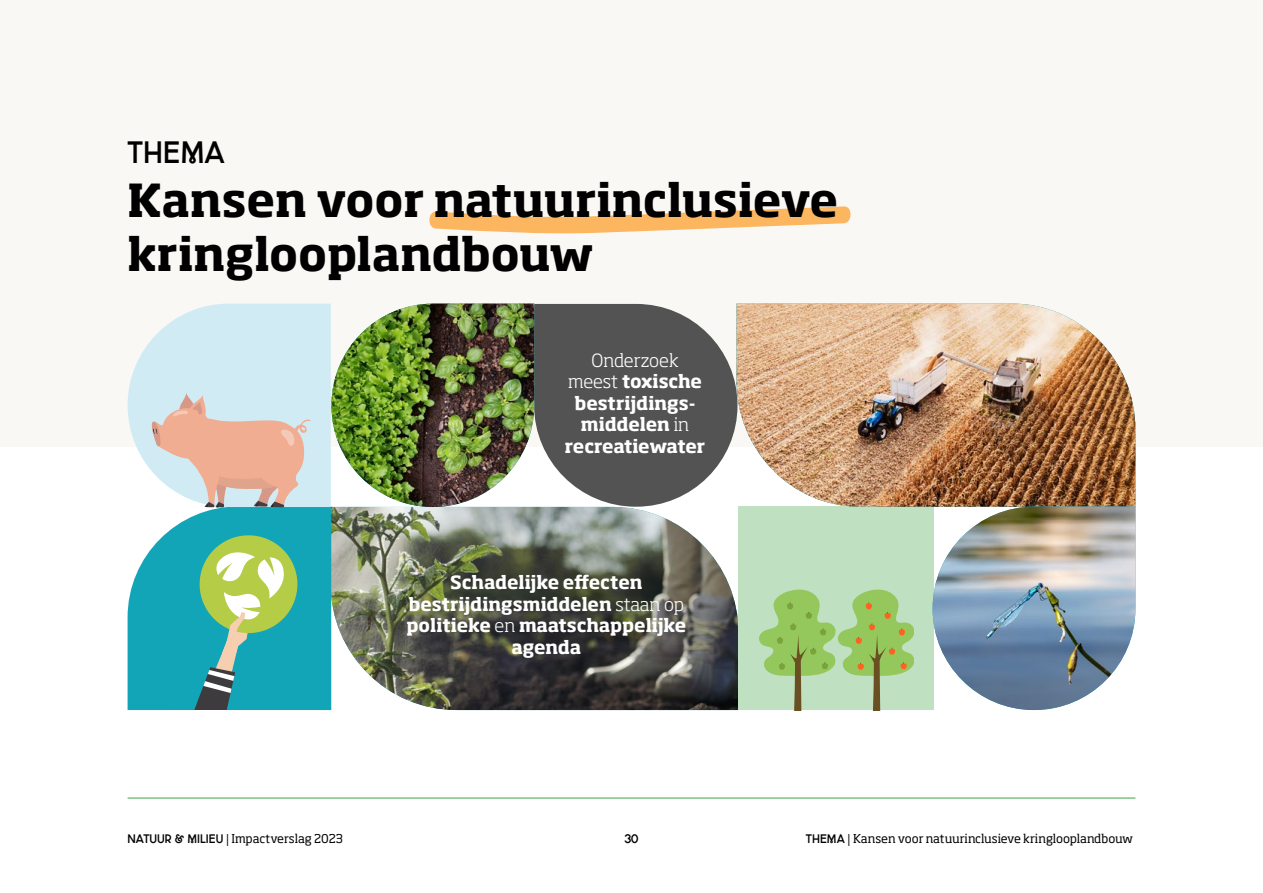
<style>
.page{position:relative;width:1263px;height:893px;background:#fff}
.page>*{position:absolute;margin:0;border:0;box-sizing:border-box;transform-origin:0 0}
.t1{font:700 45px/54px "Soho Pro";letter-spacing:-.005em;color:#000}
.t2{font:30px "N&M Utrecht Bold";color:#000}
.t3{font:700 18px/21.6px "Soho Std";letter-spacing:-.005em;color:#fff;text-align:center}
.t4{font:12px "Soho Std";letter-spacing:-.005em;color:#000}
.t5{font:12px "N&M Utrecht Bold";color:#000}
.s1{font-weight:300}
.s2{font-family:"N&M Utrecht Bold"}
</style>
<div class="page">
<hr style="left:128px;top:797px;width:1007px;height:2px;background:#81c285">
<div style="left:738px;top:506px;width:195px;height:204px;background:#c0e0c2"></div>
<div style="left:0;top:0;width:1263px;height:446px;background:#faf8f4"></div>
<img style="left:737px;top:304px;width:398px;height:203px">
<img style="left:933px;top:507px;width:202px;height:203px">
<svg style="left:429px;top:206px;width:422px;height:28px"></svg>
<svg style="left:759px;top:590px;width:155px;height:121px"></svg>
<img style="left:128px;top:304px;width:609px;height:407px">
<h2 class="t2" style="left:128px;top:140px;width:99px">THEMA</h2>
<h1 class="t1" style="left:128px;top:170px;width:712px">Kansen voor natuurinclusieve kringlooplandbouw</h1>
<p class="t3" style="left:565px;top:349px;width:142px"><span class="s1">Onderzoek meest</span> toxische bestrijdings&shy;middelen <span class="s1">in </span>recreatiewater</p>
<p class="t3" style="left:406px;top:571px;width:281px">Schadelijke effecten bestrijdingsmiddelen <span class="s1">staan op </span>politieke <span class="s1">en</span> maatschappelijke agenda</p>
<p class="t4" style="left:128px;top:831px;width:217px"><span class="s2">NATUUR &amp; MILIEU |</span> Impactverslag 2023</p>
<p class="t5" style="left:624px;top:833px;width:15px">30</p>
<p class="t4" style="left:806px;top:831px;width:329px"><span class="s2">THEMA |</span> Kansen voor natuurinclusieve kringlooplandbouw</p>
</div>
